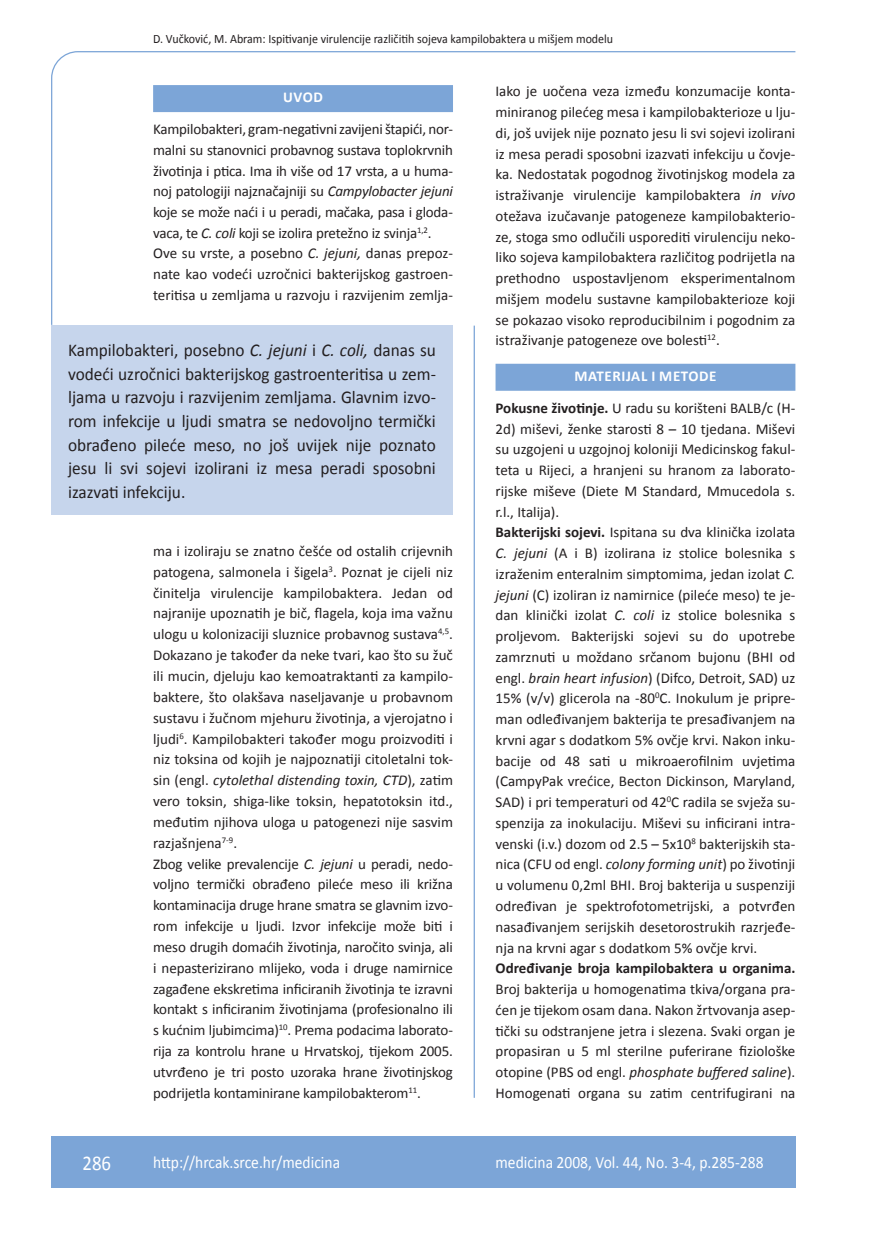
<style>
.page{position:relative;width:872px;height:1234px;background:#fff}
.page>*{position:absolute;margin:0;border:0;box-sizing:border-box;transform-origin:0 0}
.t1{font:21px "Calibri";color:#fff;scale:.9 1}
.anterfile{font:18px/23.7px "Calibri";color:#231f20;text-align:justify;scale:.96 1}
.t2{font:17.25px "Calibri";color:#fff;scale:.9 1}
.osnovni_tekst{font:15px/20.7px "Calibri";color:#231f20;text-align:justify}
.naslov_ruler{font:700 15px "Calibri";color:#fff}
.glava{font:12.75px "Calibri";color:#231f20;scale:.94 1}
.s1{font-style:italic}
.s2{font-weight:700}
</style>
<div class="page">
<div style="left:495px;top:363px;width:300px;height:27px;background:#7ca5d7"></div>
<div style="left:51px;top:325px;width:402px;height:190px;background:#c6d5ec"></div>
<svg style="left:51px;top:51px;width:745px;height:274px"></svg>
<hr style="left:473px;top:325px;width:2px;height:772px;background:#7ca5d7">
<div style="left:51px;top:1135px;width:744px;height:51px;background:#7ca5d7"></div>
<p class="glava" style="left:153px;top:30px;width:491px">D. Vučković, M. Abram: Ispitivanje virulencije različitih sojeva kampilobaktera u mišjem modelu</p>
<p class="naslov_ruler" style="left:283px;top:88px;width:21px">Uvod</p>
<p class="osnovni_tekst" style="left:153px;top:118px;width:301px">Kampilobakteri, gram-negativni zavijeni štapići, nor&shy;malni su stanovnici probavnog sustava toplokrvnih životinja i ptica. Ima ih više od 17 vrsta, a u huma&shy;noj patologiji najznačajniji su <span class="s1">Campylobacter jejuni </span>koje se može naći i u peradi, mačaka, pasa i gloda&shy;vaca, te <span class="s1">C. coli</span> koji se izolira pretežno iz svinja<sup>1,2</sup>.</p>
<p class="osnovni_tekst" style="left:153px;top:242px;width:301px">Ove su vrste, a posebno <span class="s1">C. jejuni,</span> danas prepoz&shy;nate kao vodeći uzročnici bakterijskog gastroen&shy;teritisa u zemljama u razvoju i razvijenim zemlja-</p>
<p class="anterfile" style="left:68px;top:337px;width:385px">Kampilobakteri, posebno <span class="s1">C. jejuni</span> i <span class="s1">C. coli,</span> danas su vodeći uzročnici bakterijskog gastroenteritisa u zem&shy;ljama u razvoju i razvijenim zemljama. Glavnim izvo&shy;rom infekcije u ljudi smatra se nedovoljno termički obrađeno pileće meso, no još uvijek nije poznato jesu li svi sojevi izolirani iz mesa peradi sposobni izazvati infekciju.</p>
<p class="osnovni_tekst" style="left:153px;top:539px;width:301px">ma i izoliraju se znatno češće od ostalih crijevnih patogena, salmonela i šigela<sup>3</sup>. Poznat je cijeli niz činitelja virulencije kampilobaktera. Jedan od najranije upoznatih je bič, flagela, koja ima važnu ulogu u kolonizaciji sluznice probavnog sustava<sup>4,5</sup>.<br>Dokazano je također da neke tvari, kao što su žuč ili mucin, djeluju kao kemoatraktanti za kampilo&shy;baktere, što olakšava naseljavanje u probavnom sustavu i žučnom mjehuru životinja, a vjerojatno i ljudi<sup>6</sup>. Kampilobakteri također mogu proizvoditi i niz toksina od kojih je najpoznatiji citoletalni tok&shy;sin (engl. <span class="s1">cytolethal distending toxin, CTD</span>), zatim vero toksin, shiga-like toksin, hepatotoksin itd., međutim njihova uloga u patogenezi nije sasvim razjašnjena<sup>7-9</sup>.</p>
<p class="osnovni_tekst" style="left:153px;top:852px;width:301px">Zbog velike prevalencije <span class="s1">C. jejuni</span> u peradi, nedo&shy;voljno termički obrađeno pileće meso ili križna kontaminacija druge hrane smatra se glavnim izvo&shy;rom infekcije u ljudi. Izvor infekcije može biti i meso drugih domaćih životinja, naročito svinja, ali i nepasterizirano mlijeko, voda i druge namirnice zagađene ekskretima inficiranih životinja te izravni kontakt s inficiranim životinjama (profesionalno ili s kućnim ljubimcima)<sup>10</sup>. Prema podacima laborato&shy;rija za kontrolu hrane u Hrvatskoj, tijekom 2005. utvrđeno je tri posto uzoraka hrane životinjskog podrijetla kontaminirane kampilobakterom<sup>11</sup>.</p>
<p class="osnovni_tekst" style="left:495px;top:80px;width:301px">Iako je uočena veza između konzumacije konta&shy;miniranog pilećeg mesa i kampilobakterioze u lju&shy;di, još uvijek nije poznato jesu li svi sojevi izolirani iz mesa peradi sposobni izazvati infekciju u čovje&shy;ka. Nedostatak pogodnog životinjskog modela za istraživanje virulencije kampilobaktera <span class="s1">in vivo </span>otežava izučavanje patogeneze kampilobakterio&shy;ze, stoga smo odlučili usporediti virulenciju neko&shy;liko sojeva kampilobaktera različitog podrijetla na prethodno uspostavljenom eksperimentalnom mišjem modelu sustavne kampilobakterioze koji se pokazao visoko reproducibilnim i pogodnim za istraživanje patogeneze ove bolesti<sup>12</sup>.</p>
<p class="naslov_ruler" style="left:574px;top:366px;width:23px">Materijal</p>
<p class="naslov_ruler" style="left:651px;top:366px;width:19px">i metode</p>
<p class="osnovni_tekst" style="left:495px;top:396px;width:301px"><span class="s2">Pokusne životinje.</span> U radu su korišteni BALB/c (H-2d) miševi, ženke starosti 8 – 10 tjedana. Miševi su uzgojeni u uzgojnoj koloniji Medicinskog fakul&shy;teta u Rijeci, a hranjeni su hranom za laborato&shy;rijske miševe (Diete M Standard, Mmucedola s. r.l., Italija).</p>
<p class="osnovni_tekst" style="left:495px;top:521px;width:301px"><span class="s2">Bakterijski sojevi.</span> Ispitana su dva klinička izolata <span class="s1">C. jejuni</span> (A i B) izolirana iz stolice bolesnika s izraženim enteralnim simptomima, jedan izolat <span class="s1">C. jejuni</span> (C) izoliran iz namirnice (pileće meso) te je&shy;dan klinički izolat <span class="s1">C. coli</span> iz stolice bolesnika s proljevom<span class="s1">.</span> Bakterijski sojevi su do upotrebe zamrznuti u moždano srčanom bujonu (BHI od engl. <span class="s1">brain heart infusion</span>) (Difco, Detroit, SAD) uz 15% (v/v) glicerola na -80<sup>0</sup>C. Inokulum je pripre&shy;man odleđivanjem bakterija te presađivanjem na krvni agar s dodatkom 5% ovčje krvi. Nakon inku&shy;bacije od 48 sati u mikroaerofilnim uvjetima (CampyPak vrećice, Becton Dickinson, Maryland, SAD) i pri temperaturi od 42<sup>0</sup>C radila se svježa su&shy;spenzija za inokulaciju. Miševi su inficirani intra&shy;venski (i.v.) dozom od 2.5 – 5x10<sup>8</sup> bakterijskih sta&shy;nica (CFU od engl. <span class="s1">colony forming unit</span>) po životinji u volumenu 0,2ml BHI. Broj bakterija u suspenziji određivan je spektrofotometrijski, a potvrđen nasađivanjem serijskih desetorostrukih razrjeđe&shy;nja na krvni agar s dodatkom 5% ovčje krvi.</p>
<p class="osnovni_tekst" style="left:495px;top:957px;width:301px"><span class="s2">Određivanje broja kampilobaktera u organima.<br></span>Broj bakterija u homogenatima tkiva/organa pra&shy;ćen je tijekom osam dana. Nakon žrtvovanja asep&shy;tički su odstranjene jetra i slezena. Svaki organ je propasiran u 5 ml sterilne puferirane fiziološke otopine (PBS od engl. <span class="s1">phosphate buffered saline</span>).<br>Homogenati organa su zatim centrifugirani na</p>
<p class="t1" style="left:82px;top:1149px;width:33px">286</p>
<p class="t2" style="left:153px;top:1150px;width:209px">http://hrcak.srce.hr/medicina</p>
<p class="t2" style="left:495px;top:1151px;width:299px">medicina 2008, Vol. 44, No. 3-4, p.285-288</p>
</div>
